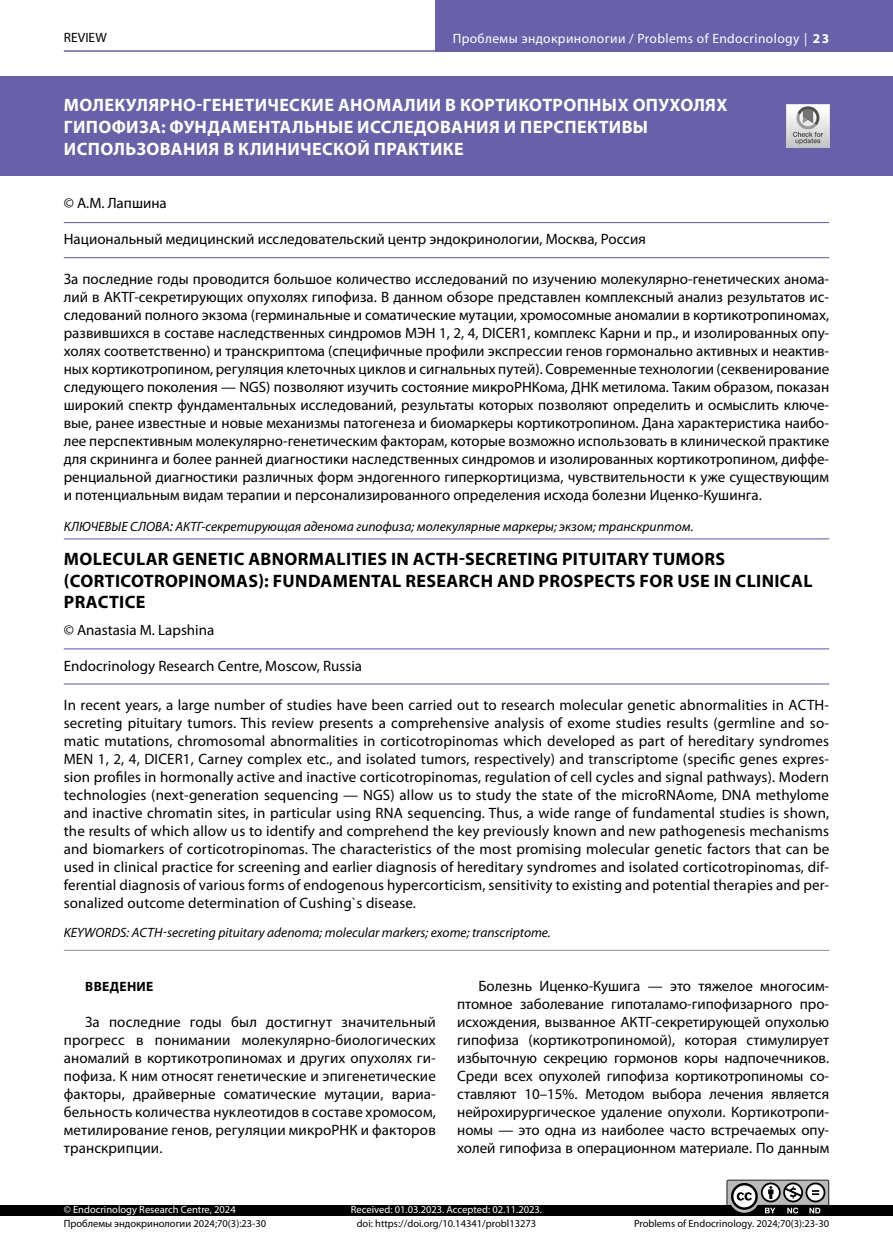
<style>
.page{position:relative;width:893px;height:1255px;background:#fff}
.page>*{position:absolute;margin:0;border:0;box-sizing:border-box;transform-origin:0 0}
.t1{font:700 18px/21.6px "Myriad Pro";letter-spacing:.02em;color:#fff}
.t2{font:700 18px/21.6px "Myriad Pro";letter-spacing:.02em;color:#000}
.t3{font:15px/18px "Myriad Pro";color:#000;text-align:justify}
.t4{font:italic 13.5px "Myriad Pro";color:#000}
.t5{font:13.5px "Myriad Pro";letter-spacing:.03em;color:#fff}
.t6{font:700 13.5px "Myriad Pro";letter-spacing:.025em;color:#000}
.t7{font:13.5px "Myriad Pro";color:#000}
.t8{font:10.5px "Myriad Pro";color:#000}
.t9{font:10.5px "Myriad Pro";color:#fff}
.s1{font-weight:700}
.s2{font-size:15px}
</style>
<div class="page">
<hr style="left:64px;top:50px;width:829px;height:2px;background:#6960aa">
<div style="left:436px;top:0;width:457px;height:51px;background:#6960aa"></div>
<hr style="left:64px;top:222px;width:765px;height:1px;background:#6960aa">
<hr style="left:64px;top:257px;width:765px;height:1px;background:#6960aa">
<hr style="left:64px;top:538px;width:765px;height:1px;background:#6960aa">
<hr style="left:64px;top:648px;width:765px;height:1px;background:#6960aa">
<hr style="left:64px;top:683px;width:765px;height:1px;background:#6960aa">
<hr style="left:64px;top:949px;width:765px;height:1px;background:#939598">
<div style="left:0;top:1204px;width:893px;height:11px;background:#000"></div>
<div style="left:0;top:77px;width:893px;height:99px;background:#6960aa"></div>
<svg style="left:726px;top:1179px;width:103px;height:35px"></svg>
<img style="left:787px;top:105px;width:42px;height:42px">
<p class="t7" style="left:64px;top:29px;width:44px">REVIEW</p>
<p class="t5" style="left:453px;top:30px;width:378px">Проблемы эндокринологии / Problems of Endocrinology | <span class="s1">23</span></p>
<p class="t1" style="left:64px;top:94px;width:665px">МОЛЕКУЛЯРНО-ГЕНЕТИЧЕСКИЕ АНОМАЛИИ В КОРТИКОТРОПНЫХ ОПУХОЛЯХ<br>ГИПОФИЗА: ФУНДАМЕНТАЛЬНЫЕ ИССЛЕДОВАНИЯ И ПЕРСПЕКТИВЫ<br>ИСПОЛЬЗОВАНИЯ В КЛИНИЧЕСКОЙ ПРАКТИКЕ</p>
<p class="t3" style="left:64px;top:194px;width:105px">© А.М. Лапшина</p>
<p class="t3" style="left:64px;top:230px;width:584px">Национальный медицинский исследовательский центр эндокринологии, Москва, Россия</p>
<p class="t3" style="left:64px;top:269px;width:767px">За последние годы проводится большое количество исследований по изучению молекулярно-генетических анома&shy;лий в АКТГ-секретирующих опухолях гипофиза. В данном обзоре представлен комплексный анализ результатов ис&shy;следований полного экзома (герминальные и соматические мутации, хромосомные аномалии в кортикотропиномах, развившихся в составе наследственных синдромов МЭН 1, 2, 4, DICER1, комплекс Карни и пр., и изолированных опу&shy;холях соответственно) и транскриптома (специфичные профили экспрессии генов гормонально активных и неактив&shy;ных кортикотропином, регуляция клеточных циклов и сигнальных путей). Современные технологии (секвенирование следующего поколения — NGS) позволяют изучить состояние микроРНКома, ДНК метилома. Таким образом, показан широкий спектр фундаментальных исследований, результаты которых позволяют определить и осмыслить ключе&shy;вые, ранее известные и новые механизмы патогенеза и биомаркеры кортикотропином. Дана характеристика наибо&shy;лее перспективным молекулярно-генетическим факторам, которые возможно использовать в клинической практике для скрининга и более ранней диагностики наследственных синдромов и изолированных кортикотропином, диффе&shy;ренциальной диагностики различных форм эндогенного гиперкортицизма, чувствительности к уже существующим и потенциальным видам терапии и персонализированного определения исхода болезни Иценко-Кушинга.</p>
<p class="t4" style="left:64px;top:517px;width:631px">КЛЮЧЕВЫЕ СЛОВА<span class="s2">:</span> АКТГ-секретирующая аденома гипофиза; молекулярные маркеры; экзом; транскриптом.</p>
<p class="t2" style="left:64px;top:547px;width:750px">MOLECULAR GENETIC ABNORMALITIES IN ACTH-SECRETING PITUITARY TUMORS (CORTICOTROPINOMAS): FUNDAMENTAL RESEARCH AND PROSPECTS FOR USE IN CLINICAL<br>PRACTICE</p>
<p class="t3" style="left:64px;top:620px;width:152px">© Anastasia M. Lapshina</p>
<p class="t3" style="left:64px;top:656px;width:300px">Endocrinology Research Centre, Moscow, Russia</p>
<p class="t3" style="left:64px;top:695px;width:767px">In recent years, a large number of studies have been carried out to research molecular genetic abnormalities in ACTH&shy;secreting pituitary tumors. This review presents a comprehensive analysis of exome studies results (germline and so&shy;matic mutations, chromosomal abnormalities in corticotropinomas which developed as part of hereditary syndromes MEN 1, 2, 4, DICER1, Carney complex etc., and isolated tumors, respectively) and transcriptome (specific genes expres&shy;sion profiles in hormonally active and inactive corticotropinomas, regulation of cell cycles and signal pathways). Modern technologies (next-generation sequencing — NGS) allow us to study the state of the microRNAome, DNA methylome and inactive chromatin sites, in particular using RNA sequencing. Thus, a wide range of fundamental studies is shown, the results of which allow us to identify and comprehend the key previously known and new pathogenesis mechanisms and biomarkers of corticotropinomas. The characteristics of the most promising molecular genetic factors that can be used in clinical practice for screening and earlier diagnosis of hereditary syndromes and isolated corticotropinomas, dif&shy;ferential diagnosis of various forms of endogenous hypercorticism, sensitivity to existing and potential therapies and per&shy;sonalized outcome determination of Cushing`s disease.</p>
<p class="t4" style="left:64px;top:924px;width:488px">KEYWORDS: ACTH-secreting pituitary adenoma; molecular markers; exome; transcriptome.</p>
<p class="t6" style="left:85px;top:977px;width:70px">ВВЕДЕНИЕ</p>
<p class="t3" style="left:64px;top:1012px;width:374px;text-indent:21px">За последние годы был достигнут значительный прогресс в понимании молекулярно-биологических аномалий в кортикотропиномах и других опухолях ги&shy;пофиза. К ним относят генетические и эпигенетические факторы, драйверные соматические мутации, вариа&shy;бельность количества нуклеотидов в составе хромосом, метилирование генов, регуляции микроРНК и факторов транскрипции.</p>
<p class="t3" style="left:457px;top:976px;width:374px;text-indent:21px">Болезнь Иценко-Кушига — это тяжелое многосим&shy;птомное заболевание гипоталамо-гипофизарного про&shy;исхождения, вызванное АКТГ-секретирующей опухолью гипофиза (кортикотропиномой), которая стимулирует избыточную секрецию гормонов коры надпочечников.<br>Среди всех опухолей гипофиза кортикотропиномы со&shy;ставляют 10–15%. Методом выбора лечения является нейрохирургическое удаление опухоли. Кортикотропи&shy;номы — это одна из наиболее часто встречаемых опу&shy;холей гипофиза в операционном материале. По данным</p>
<p class="t9" style="left:64px;top:1203px;width:173px">© Endocrinology Research Centre, 2024</p>
<p class="t9" style="left:351px;top:1203px;width:193px">Received: 01.03.2023. Accepted: 02.11.2023.</p>
<p class="t8" style="left:64px;top:1216px;width:204px">Проблемы эндокринологии 2024;70(3):23-30</p>
<p class="t8" style="left:357px;top:1216px;width:181px">doi: https://doi.org/10.14341/probl13273</p>
<p class="t8" style="left:634px;top:1216px;width:197px">Problems of Endocrinology. 2024;70(3):23-30</p>
</div>
